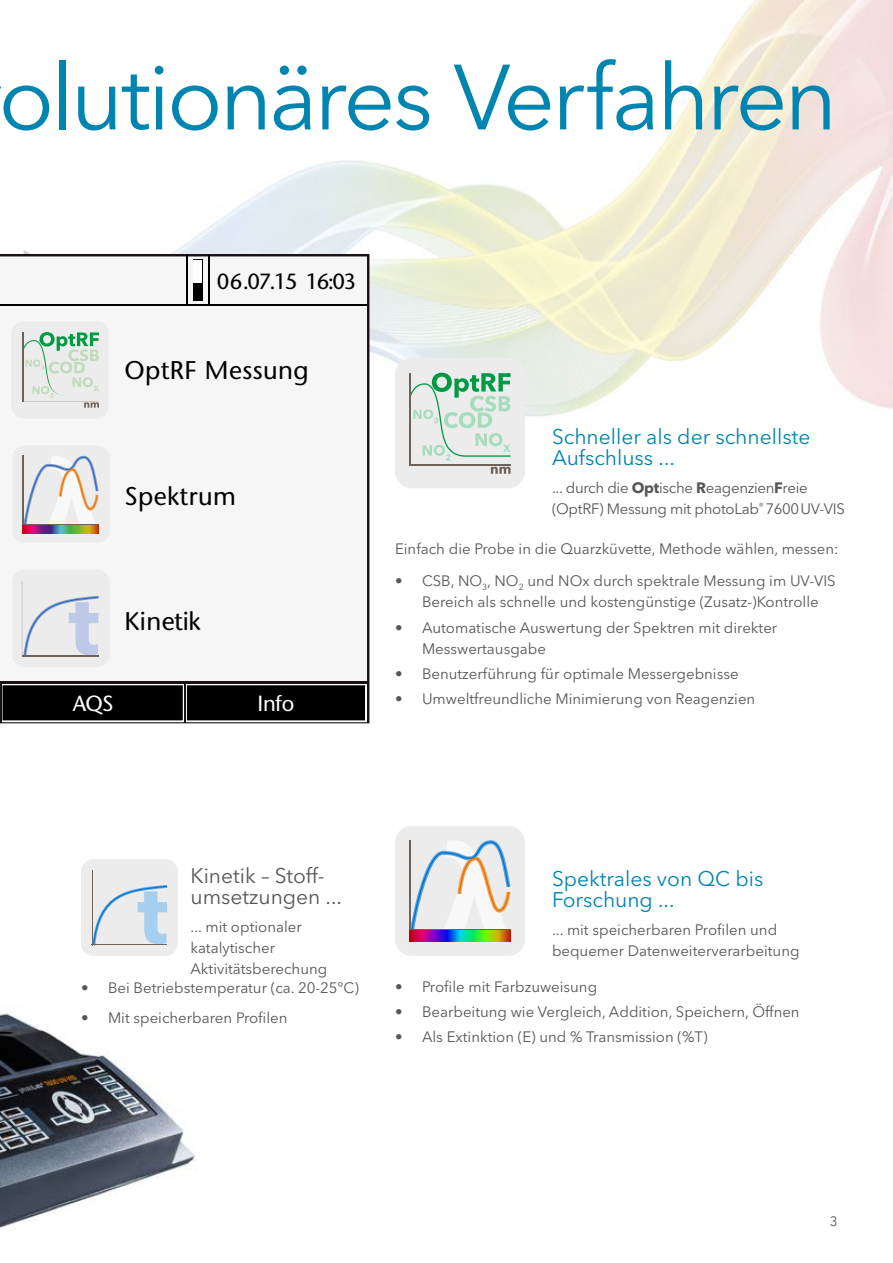
<style>
.page{position:relative;width:893px;height:1263px;background:#fff}
.page>*{position:absolute;margin:0;border:0;box-sizing:border-box;transform-origin:0 0}
.t1{font:91.5px "Avenir Next LT Pro";letter-spacing:-.04em;color:#0084b0}
.t2{font:25.5px "Stone Sans CE";letter-spacing:.015em;color:#000}
.t3{font:21.9px "Stone Sans CE";letter-spacing:-.07em;color:#000}
.t4{font:21.9px "Stone Sans CE";letter-spacing:-.015em;color:#fff}
.t5{font:21px/21px "Avenir Next LT Pro";color:#0084b0}
.t6{font:21px/21px "Avenir Next LT Pro";color:#565655}
.t7{font:15px/21px "Avenir Next LT Pro";color:#565655}
.t8{font:15px/21px "Avenir Next LT Pro";letter-spacing:-.02em;color:#565655}
.t9{font:13.5px "Avenir Next LT Pro";color:#565655}
.s1{font-weight:700}
</style>
<div class="page">
<img style="left:23px;top:0;width:870px;height:479px">
<img style="left:0;top:1013px;width:195px;height:217px">
<div style="left:395px;top:358px;width:130px;height:130px;background:#ececec;border-radius:16px"></div>
<hr style="left:409px;top:373px;width:2px;height:92px;background:#6e6259">
<hr style="left:409px;top:465px;width:102px;height:1px;background:#6e6259">
<svg style="left:411px;top:373px;width:100px;height:87px"></svg>
<svg style="left:491px;top:467px;width:20px;height:7px"></svg>
<div style="left:395px;top:826px;width:130px;height:130px;background:#ececec;border-radius:16px"></div>
<svg style="left:411px;top:840px;width:100px;height:89px"></svg>
<hr style="left:409px;top:840px;width:2px;height:89px;background:#6e6259">
<hr style="left:409px;top:929px;width:102px;height:2px;background:#6e6259">
<svg style="left:409px;top:931px;width:102px;height:10px"></svg>
<div style="left:81px;top:859px;width:97px;height:97px;background:#ececec;border-radius:12px"></div>
<svg style="left:93px;top:885px;width:74px;height:59px"></svg>
<hr style="left:92px;top:870px;width:1px;height:75px;background:#6e6259">
<hr style="left:92px;top:944px;width:75px;height:1px;background:#6e6259">
<div style="left:0;top:254px;width:369px;height:469px;background:#f6f6f6"></div>
<svg style="left:1px;top:684px;width:366px;height:38px;background:#161616"></svg>
<hr style="left:185px;top:682px;width:1px;height:41px;background:#191115">
<hr style="left:0;top:682px;width:1px;height:41px;background:#191115">
<hr style="left:0;top:681px;width:369px;height:3px;background:#191115">
<hr style="left:0;top:305px;width:366px;height:1px;background:#000">
<hr style="left:208px;top:255px;width:1px;height:50px;background:#000">
<hr style="left:187px;top:255px;width:1px;height:50px;background:#000">
<div style="left:193px;top:259px;width:10px;height:42px;background:#000"></div>
<div style="left:194px;top:260px;width:8px;height:23px;background:#fff"></div>
<div style="left:12px;top:570px;width:98px;height:97px;background:#ececec;border-radius:12px"></div>
<svg style="left:23px;top:596px;width:76px;height:59px"></svg>
<hr style="left:22px;top:655px;width:77px;height:1px;background:#6e6259">
<div style="left:12px;top:445px;width:98px;height:98px;background:#ececec;border-radius:12px"></div>
<svg style="left:24px;top:456px;width:75px;height:69px"></svg>
<hr style="left:22px;top:455px;width:1px;height:70px;background:#6e6259">
<hr style="left:22px;top:525px;width:77px;height:1px;background:#6e6259">
<svg style="left:22px;top:526px;width:77px;height:7px"></svg>
<svg style="left:11px;top:321px;width:98px;height:98px;background:#d9e3dc"></svg>
<h1 class="t1" style="left:-2px;top:43px;width:840px">olutionäres Verfahren</h1>
<h3 class="t3" style="left:217px;top:268px;width:141px">06.07.15 16:03</h3>
<h2 class="t2" style="left:124px;top:355px;width:186px">OptRF Messung</h2>
<h2 class="t2" style="left:124px;top:481px;width:113px">Spektrum</h2>
<h2 class="t2" style="left:124px;top:606px;width:78px">Kinetik</h2>
<h3 class="t4" style="left:73px;top:690px;width:42px">AQS</h3>
<h3 class="t4" style="left:258px;top:690px;width:38px">Info</h3>
<h3 class="t5" style="left:552px;top:426px;width:260px">Schneller als der schnellste<br>Aufschluss ...</h3>
<p class="t8" style="left:552px;top:477px;width:294px">... durch die <span class="s1">Opt</span>ische <span class="s1">R</span>eagenzien<span class="s1">F</span>reie (OptRF) Messung mit photoLab<sup>®</sup> 7600UV-VIS</p>
<p class="t7" style="left:395px;top:539px;width:445px">Einfach die Probe in die Quarzküvette, Methode wählen, messen:</p>
<p class="t7" style="left:422px;top:571px;width:415px;text-indent:-27px">• CSB, NO<sub>3</sub>, NO<sub>2</sub> und NOx durch spektrale Messung im UV-VIS<br>Bereich als schnelle und kostengünstige (Zusatz-)Kontrolle</p>
<p class="t7" style="left:422px;top:617px;width:357px;text-indent:-27px">• Automatische Auswertung der Spektren mit direkter<br>Messwertausgabe</p>
<p class="t7" style="left:395px;top:663px;width:345px">• Benutzerführung für optimale Messergebnisse</p>
<p class="t7" style="left:395px;top:688px;width:362px">• Umweltfreundliche Minimierung von Reagenzien</p>
<h3 class="t6" style="left:190px;top:866px;width:153px">Kinetik – Stoff&shy;umsetzungen ...</h3>
<p class="t7" style="left:190px;top:916px;width:138px">... mit optionaler katalytischer<br>Aktivitätsberechung</p>
<p class="t7" style="left:81px;top:977px;width:279px">• Bei Betriebstemperatur (ca. 20-25°C)</p>
<p class="t7" style="left:81px;top:1007px;width:208px">• Mit speicherbaren Profilen</p>
<h3 class="t5" style="left:552px;top:868px;width:213px">Spektrales von QC bis<br>Forschung ...</h3>
<p class="t7" style="left:552px;top:919px;width:249px">... mit speicherbaren Profilen und bequemer Datenweiterverarbeitung</p>
<p class="t7" style="left:395px;top:976px;width:204px">• Profile mit Farbzuweisung</p>
<p class="t7" style="left:395px;top:1001px;width:406px">• Bearbeitung wie Vergleich, Addition, Speichern, Öffnen</p>
<p class="t7" style="left:395px;top:1026px;width:314px">• Als Extinktion (E) und % Transmission (%T)</p>
<p class="t9" style="left:830px;top:1213px;width:9px">3</p>
</div>
